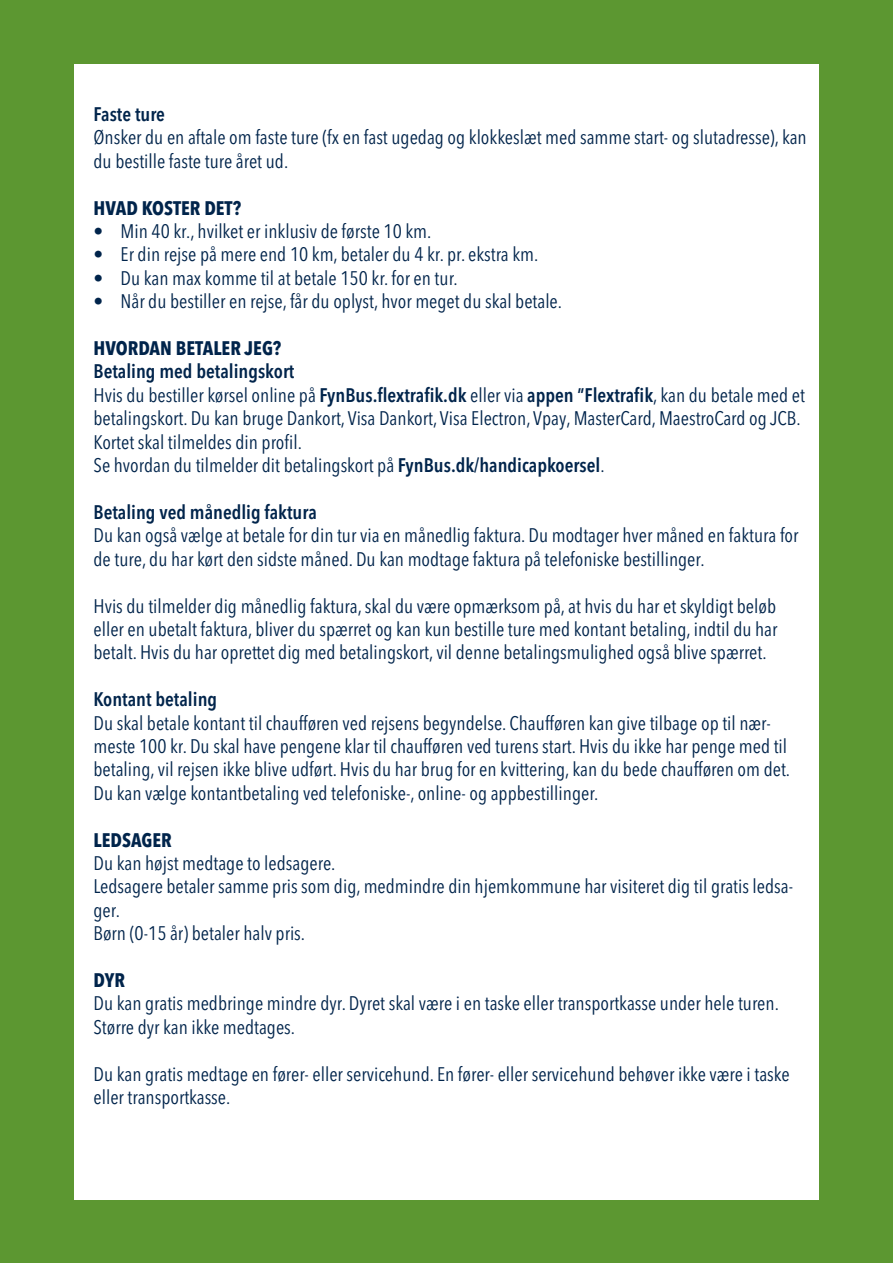
<style>
.page{position:relative;width:893px;height:1263px;background:#5c9731}
.page>*{position:absolute;margin:0;border:0;box-sizing:border-box;transform-origin:0 0}
.t1{font:condensed 19.5px/23.4px "Avenir Next LT Pro";color:#00244b}
.t2{font:600 condensed 19.5px "Avenir Next LT Pro";color:#00244b}
.t3{font:700 condensed 19.5px "Avenir Next LT Pro";color:#00244b}
.s1{font-weight:600}
</style>
<div class="page">
<div style="left:74px;top:64px;width:745px;height:1135px;background:#fff"></div>
<p class="t2" style="left:94px;top:102px;width:73px">Faste ture</p>
<p class="t1" style="left:94px;top:126px;width:715px">Ønsker du en aftale om faste ture (fx en fast ugedag og klokkeslæt med samme start- og slutadresse), kan du bestille faste ture året ud.</p>
<p class="t3" style="left:94px;top:196px;width:149px">HVAD KOSTER DET?</p>
<p class="t1" style="left:94px;top:219px;width:339px">• Min 40 kr., hvilket er inklusiv de første 10 km.</p>
<p class="t1" style="left:94px;top:243px;width:446px">• Er din rejse på mere end 10 km, betaler du 4 kr. pr. ekstra km.</p>
<p class="t1" style="left:94px;top:266px;width:366px">• Du kan max komme til at betale 150 kr. for en tur.</p>
<p class="t1" style="left:94px;top:290px;width:470px">• Når du bestiller en rejse, får du oplyst, hvor meget du skal betale.</p>
<p class="t3" style="left:94px;top:336px;width:189px">HVORDAN BETALER JEG?</p>
<p class="t2" style="left:94px;top:360px;width:202px">Betaling med betalingskort</p>
<p class="t1" style="left:94px;top:383px;width:713px">Hvis du bestiller kørsel online på <span class="s1">FynBus.flextrafik.dk</span> eller via <span class="s1">appen ”Flextrafik</span>, kan du betale med et betalingskort. Du kan bruge Dankort, Visa Dankort, Visa Electron, Vpay, MasterCard, MaestroCard og JCB.<br>Kortet skal tilmeldes din profil.</p>
<p class="t1" style="left:94px;top:453px;width:512px">Se hvordan du tilmelder dit betalingskort på <span class="s1">FynBus.dk/handicapkoersel</span>.</p>
<p class="t2" style="left:94px;top:500px;width:225px">Betaling ved månedlig faktura</p>
<p class="t1" style="left:94px;top:524px;width:706px">Du kan også vælge at betale for din tur via en månedlig faktura. Du modtager hver måned en faktura for de ture, du har kørt den sidste måned. Du kan modtage faktura på telefoniske bestillinger.</p>
<p class="t1" style="left:94px;top:594px;width:685px;text-align:justify">Hvis du tilmelder dig månedlig faktura, skal du være opmærksom på, at hvis du har et skyldigt beløb eller en ubetalt faktura, bliver du spærret og kan kun bestille ture med kontant betaling, indtil du har betalt. Hvis du har oprettet dig med betalingskort, vil denne betalingsmulighed også blive spærret.</p>
<p class="t2" style="left:94px;top:687px;width:125px">Kontant betaling</p>
<p class="t1" style="left:94px;top:711px;width:698px">Du skal betale kontant til chaufføren ved rejsens begyndelse. Chaufføren kan give tilbage op til nær&shy;meste 100 kr. Du skal have pengene klar til chaufføren ved turens start. Hvis du ikke har penge med til betaling, vil rejsen ikke blive udført. Hvis du har brug for en kvittering, kan du bede chaufføren om det.<br>Du kan vælge kontantbetaling ved telefoniske-, online- og appbestillinger.</p>
<p class="t3" style="left:94px;top:828px;width:80px">LEDSAGER</p>
<p class="t1" style="left:94px;top:851px;width:243px">Du kan højst medtage to ledsagere.</p>
<p class="t1" style="left:94px;top:875px;width:701px">Ledsagere betaler samme pris som dig, medmindre din hjemkommune har visiteret dig til gratis ledsa&shy;ger.</p>
<p class="t1" style="left:94px;top:921px;width:213px">Børn (0-15 år) betaler halv pris.</p>
<p class="t3" style="left:94px;top:968px;width:33px">DYR</p>
<p class="t1" style="left:94px;top:992px;width:687px">Du kan gratis medbringe mindre dyr. Dyret skal være i en taske eller transportkasse under hele turen.<br>Større dyr kan ikke medtages.</p>
<p class="t1" style="left:94px;top:1062px;width:698px">Du kan gratis medtage en fører- eller servicehund. En fører- eller servicehund behøver ikke være i taske eller transportkasse.</p>
</div>
